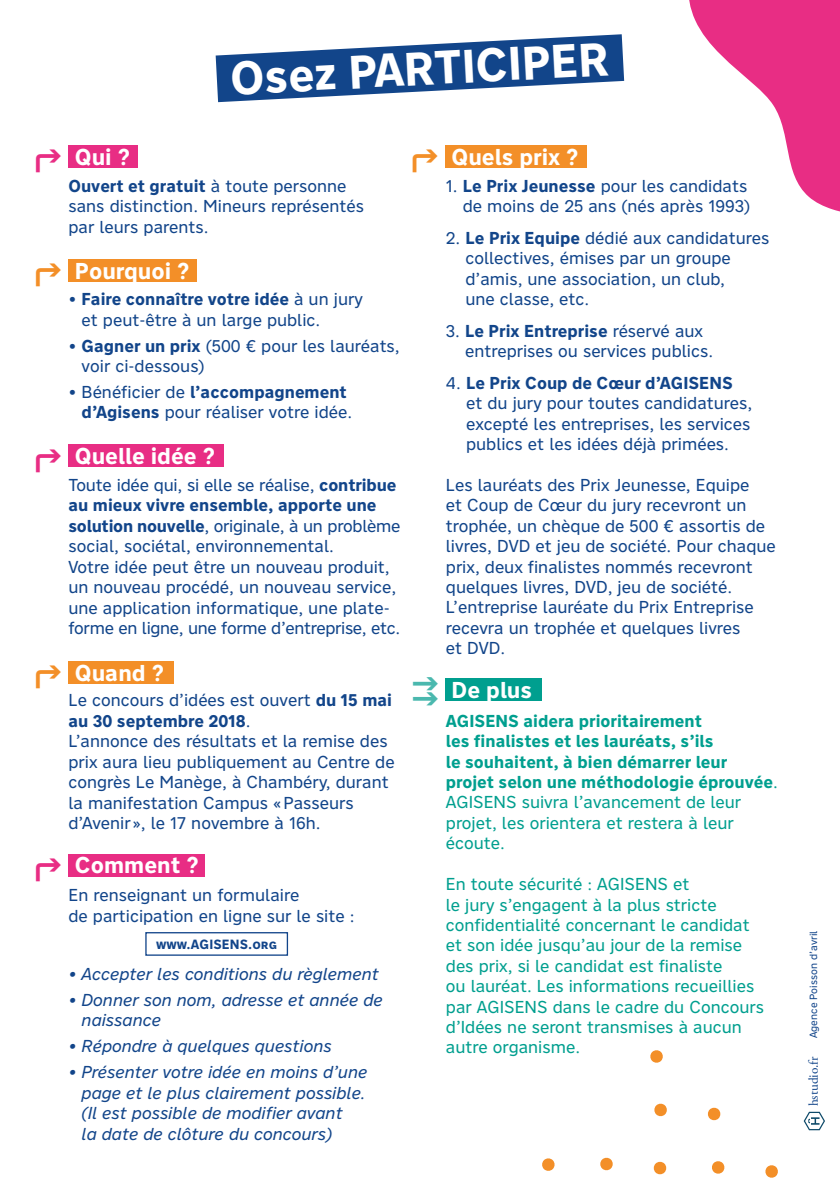
<style>
.page{position:relative;width:840px;height:1191px;background:#fff}
.page>*{position:absolute;margin:0;border:0;box-sizing:border-box;transform-origin:0 0}
.t1{font:700 46.2px "Nort";color:#fff}
.t2{font:500 33.4px "Nort";color:#e82d84}
.t3{font:500 33.4px "Nort";color:#f38f28}
.t4{font:500 33.4px "Nort";color:#4ab8ae}
.t5{font:700 22.6px "Nort";color:#fff}
.t6{font:17px/20.4px "Nort";color:#12458a}
.t7{font:17px/20.4px "Nort";color:#009f8f}
.t8{font:italic 17px/20.4px "Nort";color:#12458a}
.t9{font:700 17px/20.4px "Nort";color:#009f8f}
.t10{font:700 13.2px "Nort";letter-spacing:.01em;color:#12458a}
.t11{font:13.2px "Adobe Garamond Pro";color:#12458a}
.t12{font:10.4px "Nort";color:#12458a}
.s1{font-weight:700}
.s2{font-weight:400}
</style>
<div class="page">
<svg style="left:803px;top:1111px;width:21px;height:19px"></svg>
<svg style="left:215px;top:34px;width:408px;height:68px"></svg>
<div style="left:68px;top:145px;width:70px;height:23px;background:#e82d84"></div>
<div style="left:68px;top:259px;width:128px;height:23px;background:#f38f28"></div>
<div style="left:68px;top:444px;width:155px;height:23px;background:#e82d84"></div>
<div style="left:68px;top:661px;width:105px;height:23px;background:#f38f28"></div>
<div style="left:68px;top:853px;width:137px;height:23px;background:#e82d84"></div>
<div style="left:445px;top:145px;width:141px;height:23px;background:#f38f28"></div>
<div style="left:445px;top:678px;width:96px;height:23px;background:#009f8f"></div>
<div style="left:145px;top:932px;width:143px;height:23px;background:#fff;border:1px solid #12458a"></div>
<svg style="left:653px;top:1161px;width:13px;height:13px"></svg>
<svg style="left:707px;top:1107px;width:13px;height:13px"></svg>
<svg style="left:542px;top:1158px;width:13px;height:13px"></svg>
<svg style="left:650px;top:1050px;width:13px;height:13px"></svg>
<svg style="left:765px;top:1165px;width:13px;height:13px"></svg>
<svg style="left:712px;top:1161px;width:12px;height:13px"></svg>
<svg style="left:600px;top:1157px;width:13px;height:13px"></svg>
<svg style="left:654px;top:1103px;width:13px;height:13px"></svg>
<svg style="left:689px;top:0;width:150px;height:212px"></svg>
<h2 class="t2" style="left:65px;top:184px;width:35px;rotate:-180deg">⮠</h2>
<h3 class="t5" style="left:75px;top:142px;width:56px">Qui ?</h3>
<h1 class="t1" style="left:228px;top:48px;width:381px;rotate:-3deg">Osez PARTICIPER</h1>
<h2 class="t3" style="left:441px;top:184px;width:35px;rotate:-180deg">⮠</h2>
<h3 class="t5" style="left:451px;top:142px;width:128px">Quels prix ?</h3>
<p class="t6" style="left:68px;top:175px;width:297px"><span class="s1">Ouvert et gratuit</span> à toute personne sans distinction. Mineurs représentés par leurs parents.</p>
<h2 class="t3" style="left:65px;top:297px;width:35px;rotate:-180deg">⮠</h2>
<h3 class="t5" style="left:75px;top:255px;width:116px">Pourquoi ?</h3>
<p class="t6" style="left:82px;top:288px;width:283px;text-indent:-13px">• <span class="s1">Faire connaître votre idée</span> à un jury et peut-être à un large public.</p>
<p class="t6" style="left:82px;top:335px;width:319px;text-indent:-13px">• <span class="s1">Gagner un prix</span> (500 € pour les lauréats, voir ci-dessous)</p>
<p class="t6" style="left:82px;top:381px;width:272px;text-indent:-13px">• Bénéficier de <span class="s1">l’accompagnement d’Agisens</span> pour réaliser votre idée.</p>
<h2 class="t2" style="left:65px;top:483px;width:35px;rotate:-180deg">⮠</h2>
<h3 class="t5" style="left:75px;top:441px;width:141px">Quelle idée ?</h3>
<p class="t6" style="left:68px;top:474px;width:333px">Toute idée qui, si elle se réalise, <span class="s1">contribue au mieux vivre ensemble, apporte une solution nouvelle</span>, originale, à un problème social, sociétal, environnemental.<br>Votre idée peut être un nouveau produit, un nouveau procédé, un nouveau service, une application informatique, une plate&shy;forme en ligne, une forme d’entreprise, etc.</p>
<h2 class="t3" style="left:65px;top:699px;width:35px;rotate:-180deg">⮠</h2>
<h3 class="t5" style="left:75px;top:657px;width:90px">Quand ?</h3>
<p class="t6" style="left:68px;top:689px;width:327px">Le concours d’idées est ouvert <span class="s1">du 15 mai au 30 septembre 2018</span>.<br>L’annonce des résultats et la remise des prix aura lieu publiquement au Centre de congrès Le Manège, à Chambéry, durant la manifestation Campus «Passeurs d’Avenir », le 17 novembre à 16h.</p>
<h2 class="t2" style="left:65px;top:892px;width:35px;rotate:-180deg">⮠</h2>
<h3 class="t5" style="left:75px;top:850px;width:125px">Comment ?</h3>
<p class="t6" style="left:68px;top:884px;width:287px">En renseignant un formulaire<br>de participation en ligne sur le site :</p>
<p class="t10" style="left:156px;top:935px;width:123px">www.AGISENS.org</p>
<p class="t8" style="left:68px;top:963px;width:311px">• Accepter les conditions du règlement</p>
<p class="t8" style="left:82px;top:989px;width:302px;text-indent:-13px">• Donner son nom, adresse et année de naissance</p>
<p class="t8" style="left:68px;top:1035px;width:265px">• Répondre à quelques questions</p>
<p class="t8" style="left:82px;top:1061px;width:287px;text-indent:-13px">• Présenter votre idée en moins d’une page et le plus clairement possible. (Il est possible de modifier avant<br>la date de clôture du concours)</p>
<p class="t6" style="left:445px;top:175px;width:306px;text-align:right">1. <span class="s1">Le Prix Jeunesse</span> pour les candidats de moins de 25 ans (nés après 1993)</p>
<p class="t6" style="left:465px;top:227px;width:305px;text-indent:-20px">2. <span class="s1">Le Prix Equipe</span> dédié aux candidatures collectives, émises par un groupe d’amis, une association, un club,<br>une classe, etc.</p>
<p class="t6" style="left:465px;top:320px;width:249px;text-indent:-19px">3. <span class="s1">Le Prix Entreprise</span> réservé aux entreprises ou services publics.</p>
<p class="t6" style="left:466px;top:372px;width:287px;text-indent:-20px">4. <span class="s1">Le Prix Coup de Cœur d’AGISENS </span>et du jury pour toutes candidatures, excepté les entreprises, les services publics et les idées déjà primées.</p>
<p class="t6" style="left:445px;top:474px;width:331px">Les lauréats des Prix Jeunesse, Equipe<br>et Coup de Cœur du jury recevront un trophée, un chèque de 500 € assortis de livres, DVD et jeu de société. Pour chaque prix, deux finalistes nommés recevront quelques livres, DVD, jeu de société.<br>L’entreprise lauréate du Prix Entreprise recevra un trophée et quelques livres<br>et DVD.</p>
<h2 class="t4" style="left:402px;top:708px;width:35px;rotate:-90deg">⮇</h2>
<h3 class="t5" style="left:451px;top:675px;width:82px">De plus</h3>
<p class="t9" style="left:445px;top:710px;width:333px">AGISENS aidera prioritairement<br>les finalistes et les lauréats, s’ils<br>le souhaitent, à bien démarrer leur projet selon une méthodologie éprouvée<span class="s2">.<br>AGISENS suivra l’avancement de leur projet, les orientera et restera à leur écoute.</span></p>
<p class="t7" style="left:445px;top:873px;width:319px">En toute sécurité : AGISENS et<br>le jury s’engagent à la plus stricte confidentialité concernant le candidat et son idée jusqu’au jour de la remise des prix, si le candidat est finaliste<br>ou lauréat. Les informations recueillies par AGISENS dans le cadre du Concours d’Idées ne seront transmises à aucun autre organisme.</p>
<p class="t12" style="left:806px;top:1038px;width:109px;rotate:-90deg">Agence Poisson d’avril</p>
<p class="t11" style="left:805px;top:1106px;width:51px;rotate:-90deg">hstudio.fr</p>
</div>
